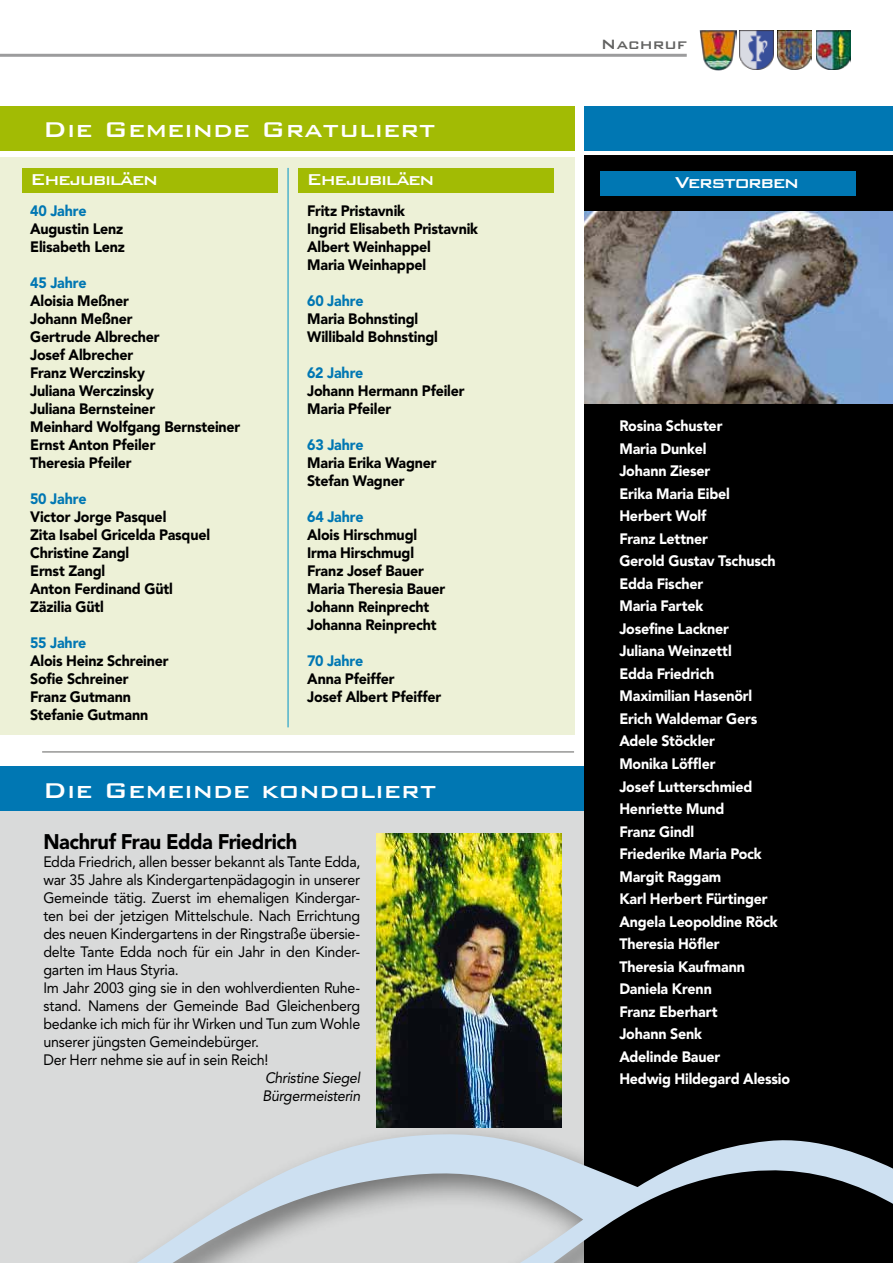
<style>
.page{position:relative;width:893px;height:1263px;background:#fff}
.page>*{position:absolute;margin:0;border:0;box-sizing:border-box;transform-origin:0 0}
.t1{font:500 28.5px "Bank Gothic BT";color:#fff}
.t2{font:500 21px "Bank Gothic BT";letter-spacing:-.07em;color:#fff}
.t3{font:900 21px "Avenir LT Std";letter-spacing:-.025em;color:#000;scale:.95 1}
.t4{font:500 18px "Bank Gothic BT";color:#626261}
.t5{font:900 15px/18px "Avenir LT Std";letter-spacing:-.01em;color:#000;scale:.95 1}
.t6{font:15px/18px "Avenir LT Std";letter-spacing:-.02em;color:#000;scale:.95 1}
.t7{font:900 15px/22.5px "Avenir LT Std";letter-spacing:-.015em;color:#fff;scale:.95 1}
.t8{font:900 15px "Avenir LT Std";letter-spacing:-.015em;color:#0077b3;scale:.95 1}
.t9{font:italic 15px/18px "Avenir LT Std";letter-spacing:-.02em;color:#000;scale:.95 1}
</style>
<div class="page">
<hr style="left:0;top:54px;width:687px;height:3px;background:#9c9c9d">
<img style="left:740px;top:31px;width:33px;height:38px">
<img style="left:816px;top:31px;width:34px;height:39px">
<img style="left:778px;top:31px;width:33px;height:39px">
<img style="left:699px;top:30px;width:37px;height:40px">
<div style="left:0;top:811px;width:585px;height:452px;background:#d9dada"></div>
<div style="left:0;top:767px;width:660px;height:44px;background:#0077b3"></div>
<div style="left:0;top:157px;width:575px;height:578px;background:#edf1d7"></div>
<hr style="left:288px;top:168px;width:1px;height:559px;background:#0093c7">
<div style="left:22px;top:168px;width:255px;height:25px;background:#a2bb04"></div>
<div style="left:298px;top:168px;width:256px;height:25px;background:#a2bb04"></div>
<div style="left:585px;top:155px;width:308px;height:1108px;background:#000"></div>
<div style="left:600px;top:171px;width:256px;height:25px;background:#0077b3"></div>
<img style="left:585px;top:212px;width:308px;height:192px">
<div style="left:0;top:106px;width:574px;height:44px;background:#a2bb04"></div>
<div style="left:585px;top:106px;width:308px;height:44px;background:#0077b3"></div>
<div style="left:0;top:1121px;width:893px;height:142px;background:#000;opacity:.5"></div>
<svg style="left:0;top:1127px;width:893px;height:136px"></svg>
<img style="left:376px;top:833px;width:185px;height:295px">
<hr style="left:42px;top:751px;width:532px;height:1px;background:#626261">
<h1 class="t1" style="left:43px;top:114px;width:394px">Die Gemeinde Gratuliert</h1>
<h2 class="t2" style="left:30px;top:168px;width:130px">Ehejubiläen</h2>
<h2 class="t2" style="left:306px;top:168px;width:130px">Ehejubiläen</h2>
<p class="t8" style="left:30px;top:202px;width:61px">40 Jahre</p>
<p class="t5" style="left:30px;top:220px;width:101px">Augustin Lenz<br>Elisabeth Lenz</p>
<p class="t8" style="left:30px;top:274px;width:61px">45 Jahre</p>
<p class="t5" style="left:30px;top:292px;width:223px">Aloisia Meßner<br>Johann Meßner<br>Gertrude Albrecher<br>Josef Albrecher<br>Franz Werczinsky<br>Juliana Werczinsky<br>Juliana Bernsteiner<br>Meinhard Wolfgang Bernsteiner<br>Ernst Anton Pfeiler<br>Theresia Pfeiler</p>
<p class="t8" style="left:30px;top:490px;width:61px">50 Jahre</p>
<p class="t5" style="left:30px;top:508px;width:191px">Victor Jorge Pasquel<br>Zita Isabel Gricelda Pasquel<br>Christine Zangl<br>Ernst Zangl<br>Anton Ferdinand Gütl<br>Zäzilia Gütl</p>
<p class="t8" style="left:30px;top:634px;width:61px">55 Jahre</p>
<p class="t5" style="left:30px;top:652px;width:147px">Alois Heinz Schreiner<br>Sofie Schreiner<br>Franz Gutmann<br>Stefanie Gutmann</p>
<p class="t5" style="left:307px;top:202px;width:181px">Fritz Pristavnik<br>Ingrid Elisabeth Pristavnik<br>Albert Weinhappel<br>Maria Weinhappel</p>
<p class="t8" style="left:307px;top:292px;width:61px">60 Jahre</p>
<p class="t5" style="left:307px;top:310px;width:139px">Maria Bohnstingl<br>Willibald Bohnstingl</p>
<p class="t8" style="left:307px;top:364px;width:61px">62 Jahre</p>
<p class="t5" style="left:307px;top:382px;width:167px">Johann Hermann Pfeiler<br>Maria Pfeiler</p>
<p class="t8" style="left:307px;top:436px;width:61px">63 Jahre</p>
<p class="t5" style="left:307px;top:454px;width:138px">Maria Erika Wagner<br>Stefan Wagner</p>
<p class="t8" style="left:307px;top:508px;width:61px">64 Jahre</p>
<p class="t5" style="left:307px;top:526px;width:147px">Alois Hirschmugl<br>Irma Hirschmugl<br>Franz Josef Bauer<br>Maria Theresia Bauer<br>Johann Reinprecht<br>Johanna Reinprecht</p>
<p class="t8" style="left:307px;top:652px;width:61px">70 Jahre</p>
<p class="t5" style="left:307px;top:670px;width:143px">Anna Pfeiffer<br>Josef Albert Pfeiffer</p>
<h1 class="t1" style="left:43px;top:775px;width:395px">Die Gemeinde kondoliert</h1>
<h2 class="t3" style="left:43px;top:829px;width:269px">Nachruf Frau Edda Friedrich</h2>
<p class="t6" style="left:43px;top:853px;width:335px">Edda Friedrich, allen besser bekannt als Tante Edda, war 35 Jahre als Kindergartenpädagogin in unserer Gemeinde tätig. Zuerst im ehemaligen Kindergar&shy;ten bei der jetzigen Mittelschule. Nach Errichtung des neuen Kindergartens in der Ringstraße übersie&shy;delte Tante Edda noch für ein Jahr in den Kinder&shy;garten im Haus Styria.<br>Im Jahr 2003 ging sie in den wohlverdienten Ruhe&shy;stand. Namens der Gemeinde Bad Gleichenberg bedanke ich mich für ihr Wirken und Tun zum Wohle unserer jüngsten Gemeindebürger.<br>Der Herr nehme sie auf in sein Reich!</p>
<p class="t9" style="left:262px;top:1069px;width:105px">Christine Siegel<br>Bürgermeisterin</p>
<p class="t4" style="left:601px;top:35px;width:87px">Nachruf</p>
<h2 class="t2" style="left:675px;top:171px;width:125px">Verstorben</h2>
<p class="t7" style="left:619px;top:415px;width:181px">Rosina Schuster<br>Maria Dunkel<br>Johann Zieser<br>Erika Maria Eibel<br>Herbert Wolf<br>Franz Lettner<br>Gerold Gustav Tschusch<br>Edda Fischer<br>Maria Fartek<br>Josefine Lackner<br>Juliana Weinzettl<br>Edda Friedrich<br>Maximilian Hasenörl<br>Erich Waldemar Gers<br>Adele Stöckler<br>Monika Löffler<br>Josef Lutterschmied<br>Henriette Mund<br>Franz Gindl<br>Friederike Maria Pock<br>Margit Raggam<br>Karl Herbert Fürtinger<br>Angela Leopoldine Röck<br>Theresia Höfler<br>Theresia Kaufmann<br>Daniela Krenn<br>Franz Eberhart<br>Johann Senk<br>Adelinde Bauer<br>Hedwig Hildegard Alessio</p>
</div>
